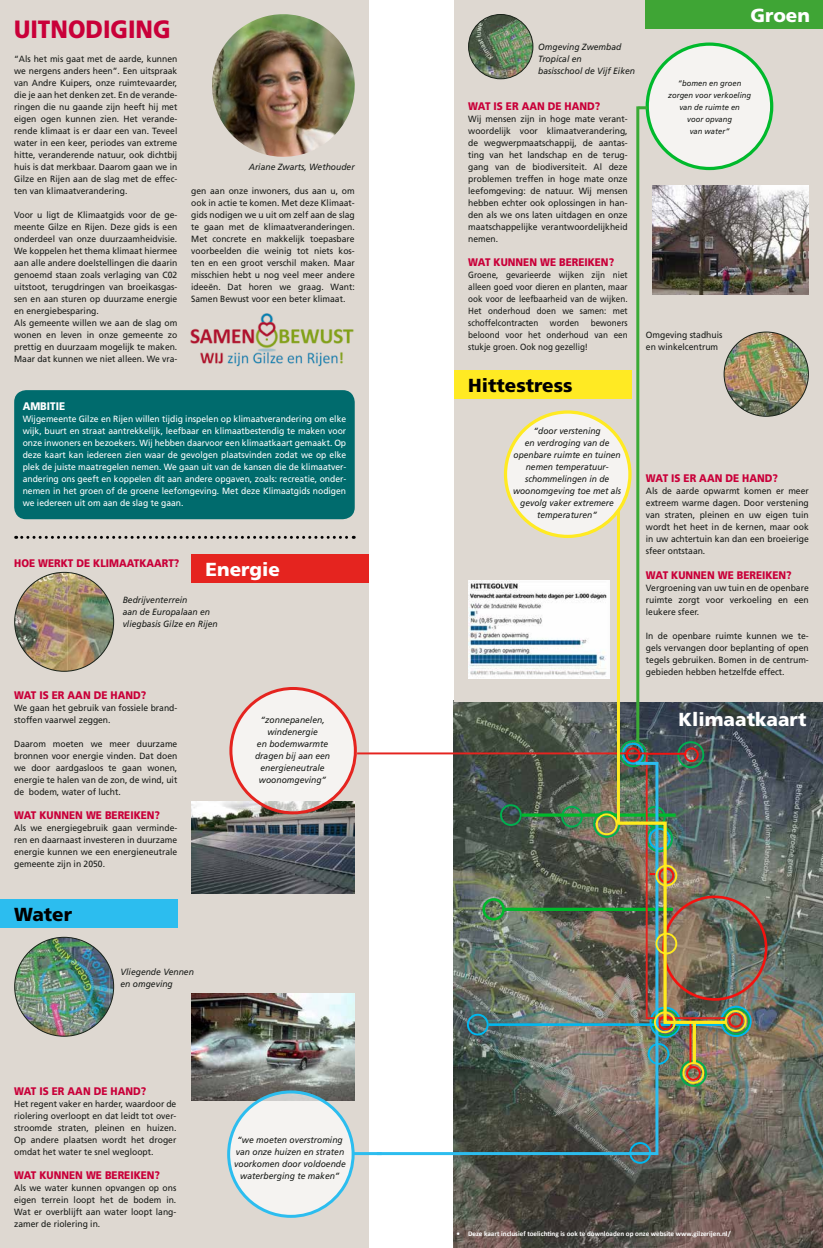
<style>
.page{position:relative;width:823px;height:1248px;background:#fff}
.page>*{position:absolute;margin:0;border:0;box-sizing:border-box;transform-origin:0 0}
.t1{font:900 25px "Frutiger";color:#c90039;scale:.9 1}
.t2{font:900 18.9px "Frutiger";color:#000}
.t3{font:900 18.9px "Frutiger";color:#fff}
.t4{font:900 18.8px "Frutiger";color:#fff}
.t5{font:900 11px "Frutiger";color:#c90039;scale:.9 1}
.t6{font:900 11px "Frutiger";color:#fff;scale:.9 1}
.t7{font:9px/12px "Frutiger";color:#181b18;text-align:justify;scale:.95 1}
.t8{font:9px/12px "Frutiger";color:#fff;text-align:justify;scale:.95 1}
.t9{font:italic 9px/12px "Frutiger";color:#181b18;scale:.95 1}
.t10{font:9px/12px "Frutiger";color:#181b18;text-align:justify;scale:.9 1}
.t11{font:italic 9px/12px "Frutiger";color:#181b18;text-align:center;scale:.94 1}
.t12{font:italic 8px/12px "Frutiger";color:#181b18;text-align:center;scale:.95 1}
.t13{font:700 7.1px "Calibri";color:#fff}
</style>
<div class="page">
<div style="left:0;top:0;width:369px;height:1247px;background:#ded8d1"></div>
<img style="left:453px;top:700px;width:369px;height:547px">
<svg style="left:628px;top:1156px;width:24px;height:8px"></svg>
<svg style="left:358px;top:751px;width:373px;height:53px"></svg>
<svg style="left:619px;top:739px;width:28px;height:21px"></svg>
<svg style="left:676px;top:740px;width:29px;height:29px"></svg>
<hr style="left:646px;top:752px;width:40px;height:2px;background:#f4120f">
<img style="left:373px;top:760px;width:286px;height:396px">
<div style="left:454px;top:0;width:368px;height:702px;background:#ded8d1"></div>
<img style="left:652px;top:185px;width:156px;height:109px">
<svg style="left:503px;top:410px;width:129px;height:129px"></svg>
<img style="left:468px;top:14px;width:64px;height:65px;border-radius:32px">
<div style="left:468px;top:14px;width:65px;height:65px;border:1px solid #182118;border-radius:50%"></div>
<div style="left:645px;top:0;width:177px;height:28px;background:#3fa535"></div>
<div style="left:454px;top:370px;width:177px;height:28px;background:#ffea23"></div>
<hr style="left:616px;top:509px;width:3px;height:314px;background:#ffea23">
<img style="left:468px;top:580px;width:141px;height:99px">
<img style="left:723px;top:332px;width:84px;height:84px;border-radius:42px">
<hr style="left:636px;top:106px;width:3px;height:636px;background:#3aaa35">
<svg style="left:638px;top:42px;width:136px;height:130px"></svg>
<img style="left:15px;top:937px;width:99px;height:99px;border-radius:49px">
<hr style="left:351px;top:1151px;width:30px;height:3px;background:#2cbdef">
<img style="left:191px;top:993px;width:163px;height:107px">
<img style="left:191px;top:801px;width:163px;height:92px">
<svg style="left:225px;top:1088px;width:131px;height:130px"></svg>
<svg style="left:228px;top:687px;width:130px;height:128px"></svg>
<div style="left:14px;top:390px;width:340px;height:129px;background:#006b6d;border-radius:12px"></div>
<img style="left:212px;top:14px;width:143px;height:143px">
<img style="left:190px;top:313px;width:164px;height:54px">
<div style="left:0;top:899px;width:177px;height:29px;background:#2cbdef"></div>
<img style="left:591px;top:804px;width:177px;height:283px">
<svg style="left:16px;top:536px;width:338px;height:3px"></svg>
<div style="left:191px;top:554px;width:178px;height:29px;background:#e5241f"></div>
<img style="left:15px;top:572px;width:99px;height:99px;border-radius:49px">
<h1 class="t1" style="left:14px;top:14px;width:175px">UITNODIGING</h1>
<p class="t7" style="left:14px;top:53px;width:173px">“Als het mis gaat met de aarde, kunnen we nergens anders heen”. Een uitspraak van Andre Kuipers, onze ruimtevaarder, die je aan het denken zet. En de verande&shy;ringen die nu gaande zijn heeft hij met eigen ogen kunnen zien. Het verande&shy;rende klimaat is er daar een van. Teveel water in een keer, periodes van extreme hitte, veranderende natuur, ook dichtbij huis is dat merkbaar. Daarom gaan we in Gilze en Rijen aan de slag met de effec&shy;ten van klimaatverandering.</p>
<p class="t7" style="left:14px;top:209px;width:173px;text-align:left">Voor u ligt de Klimaatgids voor de ge&shy;meente Gilze en Rijen. Deze gids is een onderdeel van onze duurzaamheidvisie.<br>We koppelen het thema klimaat hiermee aan alle andere doelstellingen die daarin genoemd staan zoals verlaging van C02 uitstoot, terugdringen van broeikasgas&shy;sen en aan sturen op duurzame energie en energiebesparing.<br>Als gemeente willen we aan de slag om wonen en leven in onze gemeente zo prettig en duurzaam mogelijk te maken.<br>Maar dat kunnen we niet alleen. We vra-</p>
<p class="t9" style="left:249px;top:161px;width:113px">Ariane Zwarts, Wethouder</p>
<p class="t7" style="left:191px;top:185px;width:173px">gen aan onze inwoners, dus aan u, om ook in actie te komen. Met deze Klimaat&shy;gids nodigen we u uit om zelf aan de slag te gaan met de klimaatveranderingen.<br>Met concrete en makkelijk toepasbare voorbeelden die weinig tot niets kos&shy;ten en een groot verschil maken. Maar misschien hebt u nog veel meer andere ideeën. Dat horen we graag. Want:<br>Samen Bewust voor een beter klimaat.</p>
<p class="t6" style="left:23px;top:400px;width:49px">AMBITIE</p>
<p class="t8" style="left:23px;top:413px;width:342px">Wijgemeente Gilze en Rijen willen tijdig inspelen op klimaatverandering om elke wijk, buurt en straat aantrekkelijk, leefbaar en klimaatbestendig te maken voor onze inwoners en bezoekers. Wij hebben daarvoor een klimaatkaart gemaakt. Op deze kaart kan iedereen zien waar de gevolgen plaatsvinden zodat we op elke plek de juiste maatregelen nemen. We gaan uit van de kansen die de klimaatver&shy;andering ons geeft en koppelen dit aan andere opgaven, zoals: recreatie, onder&shy;nemen in het groen of de groene leefomgeving. Met deze Klimaatgids nodigen we iedereen uit om aan de slag te gaan.</p>
<p class="t5" style="left:14px;top:556px;width:185px">HOE WERKT DE KLIMAATKAART?</p>
<h2 class="t3" style="left:205px;top:558px;width:76px">Energie</h2>
<p class="t9" style="left:123px;top:593px;width:102px">Bedrijventerrein<br>aan de Europalaan en vliegbasis Gilze en Rijen</p>
<p class="t5" style="left:14px;top:688px;width:148px">WAT IS ER AAN DE HAND?</p>
<p class="t7" style="left:14px;top:701px;width:173px">We gaan het gebruik van fossiele brand&shy;stoffen vaarwel zeggen.</p>
<p class="t7" style="left:14px;top:737px;width:173px">Daarom moeten we meer duurzame bronnen voor energie vinden. Dat doen we door aardgasloos te gaan wonen, energie te halen van de zon, de wind, uit de bodem, water of lucht.</p>
<p class="t5" style="left:14px;top:808px;width:163px">WAT KUNNEN WE BEREIKEN?</p>
<p class="t7" style="left:14px;top:821px;width:173px">Als we energiegebruik gaan verminde&shy;ren en daarnaast investeren in duurzame energie kunnen we een energieneutrale gemeente zijn in 2050.</p>
<h2 class="t2" style="left:14px;top:903px;width:59px">Water</h2>
<p class="t9" style="left:120px;top:965px;width:79px">Vliegende Vennen en omgeving</p>
<p class="t9" style="left:255px;top:713px;width:81px;text-align:center">“zonnepanelen, windenergie<br>en bodemwarmte dragen bij aan een energieneutrale woonomgeving”</p>
<p class="t5" style="left:14px;top:1084px;width:148px">WAT IS ER AAN DE HAND?</p>
<p class="t7" style="left:14px;top:1097px;width:172px">Het regent vaker en harder, waardoor de riolering overloopt en dat leidt tot over&shy;stroomde straten, pleinen en huizen.<br>Op andere plaatsen wordt het droger omdat het water te snel wegloopt.</p>
<p class="t5" style="left:14px;top:1168px;width:163px">WAT KUNNEN WE BEREIKEN?</p>
<p class="t7" style="left:14px;top:1181px;width:172px">Als we water kunnen opvangen op ons eigen terrein loopt het de bodem in.<br>Wat er overblijft aan water loopt lang&shy;zamer de riolering in.</p>
<p class="t9" style="left:234px;top:1133px;width:119px;text-align:center">“we moeten overstroming van onze huizen en straten voorkomen door voldoende waterberging te maken”</p>
<p class="t9" style="left:538px;top:41px;width:103px">Omgeving Zwembad<br>Tropical en<br>basisschool de Vijf Eiken</p>
<p class="t5" style="left:468px;top:100px;width:148px">WAT IS ER AAN DE HAND?</p>
<p class="t7" style="left:468px;top:113px;width:169px">Wij mensen zijn in hoge mate verant&shy;woordelijk voor klimaatverandering, de wegwerpmaatschappij, de aantas&shy;ting van het landschap en de terug&shy;gang van de biodiversiteit. Al deze problemen treffen in hoge mate onze leefomgeving: de natuur. Wij mensen hebben echter ook oplossingen in han&shy;den als we ons laten uitdagen en onze maatschappelijke verantwoordelijkheid nemen.</p>
<p class="t5" style="left:468px;top:256px;width:163px">WAT KUNNEN WE BEREIKEN?</p>
<p class="t10" style="left:468px;top:269px;width:178px">Groene, gevarieerde wijken zijn niet alleen goed voor dieren en planten, maar ook voor de leefbaarheid van de wijken.<br>Het onderhoud doen we samen: met schoffelcontracten</p>
<p class="t10" style="left:468px;top:317px;width:178px;text-indent:122px">bewoners beloond voor het onderhoud van een stukje groen. Ook nog gezellig!</p>
<p class="t10" style="left:549px;top:317px;width:34px">worden</p>
<h2 class="t2" style="left:468px;top:373px;width:106px">Hittestress</h2>
<h2 class="t3" style="left:750px;top:3px;width:61px">Groen</h2>
<p class="t12" style="left:667px;top:77px;width:89px">“bomen en groen zorgen voor verkoeling van de ruimte en<br>voor opvang<br>van water”</p>
<p class="t7" style="left:645px;top:329px;width:82px">Omgeving stadhuis en winkelcentrum</p>
<p class="t11" style="left:512px;top:425px;width:117px">“door verstening<br>en verdroging van de openbare ruimte en tuinen nemen temperatuur&shy;schommelingen in de woonomgeving toe met als gevolg vaker extremere temperaturen”</p>
<p class="t5" style="left:645px;top:472px;width:148px">WAT IS ER AAN DE HAND?</p>
<p class="t7" style="left:645px;top:485px;width:173px">Als de aarde opwarmt komen er meer extreem warme dagen. Door verstening van straten, pleinen en uw eigen tuin wordt het heet in de kernen, maar ook in uw achtertuin kan dan een broeierige sfeer ontstaan.</p>
<p class="t5" style="left:645px;top:568px;width:163px">WAT KUNNEN WE BEREIKEN?</p>
<p class="t7" style="left:645px;top:581px;width:173px">Vergroening van uw tuin en de openbare ruimte zorgt voor verkoeling en een leukere sfeer.</p>
<p class="t7" style="left:645px;top:629px;width:173px">In de openbare ruimte kunnen we te&shy;gels vervangen door beplanting of open tegels gebruiken. Bomen in de centrum&shy;gebieden hebben hetzelfde effect.</p>
<h3 class="t4" style="left:678px;top:708px;width:129px">Klimaatkaart</h3>
<p class="t13" style="left:456px;top:1228px;width:276px">• Deze kaart inclusief toelichting is ook te downloaden op onze website www.gilzerijen.nl/</p>
</div>
